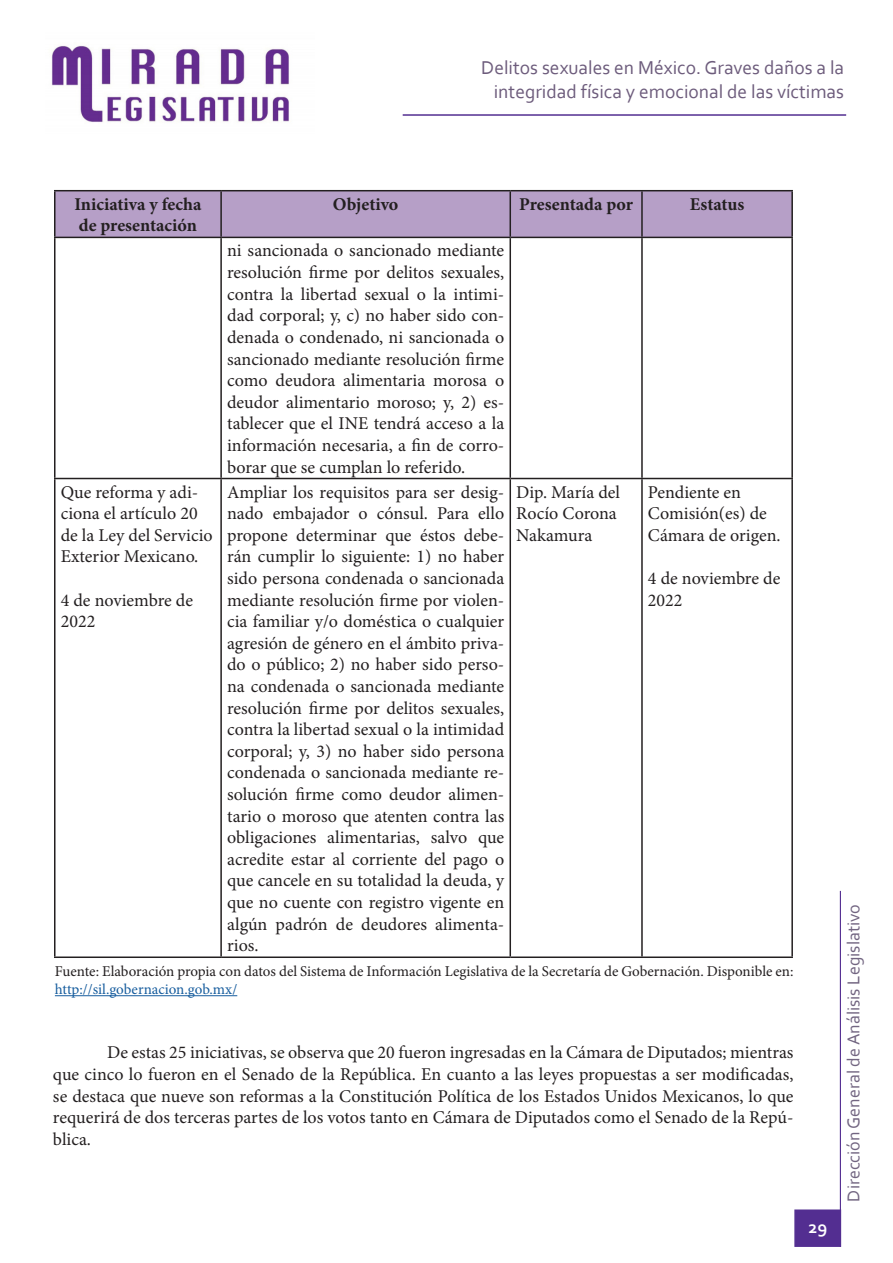
<style>
.page{position:relative;width:893px;height:1263px;background:#fff}
.page>*{position:absolute;margin:0;border:0;box-sizing:border-box;transform-origin:0 0}
.t1{font:19.5px/23.4px "Corbel";color:#6d5c7c;text-align:right}
.t2{font:18px/21.6px "Minion Pro";color:#231f20}
.t3{font:700 18px "Minion Pro";color:#231f20}
.t4{font:18px "Corbel";color:#726581}
.t5{font:700 18px "Corbel";color:#fff}
.t6{font:15px/18px "Minion Pro";color:#231f20}
.s1{color:#175d9e}
</style>
<div class="page">
<div style="left:794px;top:1209px;width:47px;height:38px;background:#532e91;border:2px solid #532e91"></div>
<hr style="left:840px;top:891px;width:1px;height:356px;background:#532e91">
<img style="left:51px;top:45px;width:238px;height:78px">
<hr style="left:403px;top:114px;width:443px;height:2px;background:#532e91">
<div style="left:56px;top:191px;width:735px;height:46px;background:#b69fc7"></div>
<hr style="left:54px;top:190px;width:167px;height:1px;background:#231f20">
<hr style="left:54px;top:191px;width:2px;height:46px;background:#231f20">
<hr style="left:221px;top:190px;width:289px;height:1px;background:#231f20">
<hr style="left:220px;top:191px;width:2px;height:46px;background:#231f20">
<hr style="left:510px;top:190px;width:132px;height:1px;background:#231f20">
<hr style="left:509px;top:191px;width:2px;height:46px;background:#231f20">
<hr style="left:642px;top:190px;width:151px;height:1px;background:#231f20">
<hr style="left:641px;top:191px;width:2px;height:46px;background:#231f20">
<hr style="left:791px;top:191px;width:2px;height:46px;background:#231f20">
<hr style="left:54px;top:237px;width:167px;height:1px;background:#231f20">
<hr style="left:54px;top:238px;width:2px;height:240px;background:#231f20">
<hr style="left:221px;top:237px;width:289px;height:1px;background:#231f20">
<hr style="left:220px;top:238px;width:2px;height:240px;background:#231f20">
<hr style="left:510px;top:237px;width:132px;height:1px;background:#231f20">
<hr style="left:509px;top:238px;width:2px;height:240px;background:#231f20">
<hr style="left:642px;top:237px;width:151px;height:1px;background:#231f20">
<hr style="left:641px;top:238px;width:2px;height:240px;background:#231f20">
<hr style="left:791px;top:238px;width:2px;height:240px;background:#231f20">
<hr style="left:54px;top:478px;width:167px;height:1px;background:#231f20">
<hr style="left:54px;top:479px;width:2px;height:477px;background:#231f20">
<hr style="left:221px;top:478px;width:289px;height:1px;background:#231f20">
<hr style="left:220px;top:479px;width:2px;height:477px;background:#231f20">
<hr style="left:510px;top:478px;width:132px;height:1px;background:#231f20">
<hr style="left:509px;top:479px;width:2px;height:477px;background:#231f20">
<hr style="left:642px;top:478px;width:151px;height:1px;background:#231f20">
<hr style="left:641px;top:479px;width:2px;height:477px;background:#231f20">
<hr style="left:791px;top:479px;width:2px;height:477px;background:#231f20">
<hr style="left:54px;top:956px;width:167px;height:2px;background:#231f20">
<hr style="left:221px;top:956px;width:289px;height:2px;background:#231f20">
<hr style="left:510px;top:956px;width:132px;height:2px;background:#231f20">
<hr style="left:642px;top:956px;width:151px;height:2px;background:#231f20">
<hr style="left:55px;top:995px;width:182px;height:1px;background:#175d9e">
<p class="t1" style="left:481px;top:56px;width:364px">Delitos sexuales en México. Graves daños a la integridad física y emocional de las víctimas</p>
<p class="t3" style="left:74px;top:191px;width:129px">Iniciativa y fecha</p>
<p class="t3" style="left:79px;top:213px;width:120px">de presentación</p>
<p class="t3" style="left:333px;top:191px;width:67px">Objetivo</p>
<p class="t3" style="left:519px;top:191px;width:115px">Presentada por</p>
<p class="t3" style="left:690px;top:191px;width:56px">Estatus</p>
<p class="t2" style="left:227px;top:240px;width:279px;text-align:justify">ni sancionada o sancionado mediante resolución firme por delitos sexuales, contra la libertad sexual o la intimi&shy;dad corporal; y, c) no haber sido con&shy;denada o condenado, ni sancionada o sancionado mediante resolución firme como deudora alimentaria morosa o deudor alimentario moroso; y, 2) es&shy;tablecer que el INE tendrá acceso a la información necesaria, a fin de corro&shy;borar que se cumplan lo referido.</p>
<p class="t2" style="left:61px;top:481px;width:154px">Que reforma y adi&shy;ciona el artículo 20 de la Ley del Servicio<br>Exterior Mexicano.</p>
<p class="t2" style="left:61px;top:589px;width:134px">4 de noviembre de<br>2022</p>
<p class="t2" style="left:227px;top:481px;width:279px;text-align:justify">Ampliar los requisitos para ser desig&shy;nado embajador o cónsul. Para ello propone determinar que éstos debe&shy;rán cumplir lo siguiente: 1) no haber sido persona condenada o sancionada mediante resolución firme por violen&shy;cia familiar y/o doméstica o cualquier agresión de género en el ámbito priva&shy;do o público; 2) no haber sido perso&shy;na condenada o sancionada mediante resolución firme por delitos sexuales, contra la libertad sexual o la intimidad corporal; y, 3) no haber sido persona condenada o sancionada mediante re&shy;solución firme como deudor alimen&shy;tario o moroso que atenten contra las obligaciones alimentarias, salvo que acredite estar al corriente del pago o que cancele en su totalidad la deuda, y que no cuente con registro vigente en algún padrón de deudores alimenta&shy;rios.</p>
<p class="t2" style="left:516px;top:481px;width:105px">Dip. María del<br>Rocío Corona<br>Nakamura</p>
<p class="t2" style="left:648px;top:481px;width:134px">Pendiente en<br>Comisión(es) de<br>Cámara de origen.</p>
<p class="t2" style="left:648px;top:567px;width:134px">4 de noviembre de<br>2022</p>
<p class="t6" style="left:55px;top:962px;width:740px">Fuente: Elaboración propia con datos del Sistema de Información Legislativa de la Secretaría de Gobernación. Disponible en: <span class="s1">http://sil.gobernacion.gob.mx/</span></p>
<p class="t2" style="left:53px;top:1042px;width:742px;text-align:justify;text-indent:54px">De estas 25 iniciativas, se observa que 20 fueron ingresadas en la Cámara de Diputados; mientras que cinco lo fueron en el Senado de la República. En cuanto a las leyes propuestas a ser modificadas, se destaca que nueve son reformas a la Constitución Política de los Estados Unidos Mexicanos, lo que requerirá de dos terceras partes de los votos tanto en Cámara de Diputados como el Senado de la Repú&shy;blica.</p>
<p class="t5" style="left:809px;top:1216px;width:20px">29</p>
<p class="t4" style="left:842px;top:1201px;width:299px;rotate:-90deg">Dirección General de Análisis Legislativo</p>
</div>
